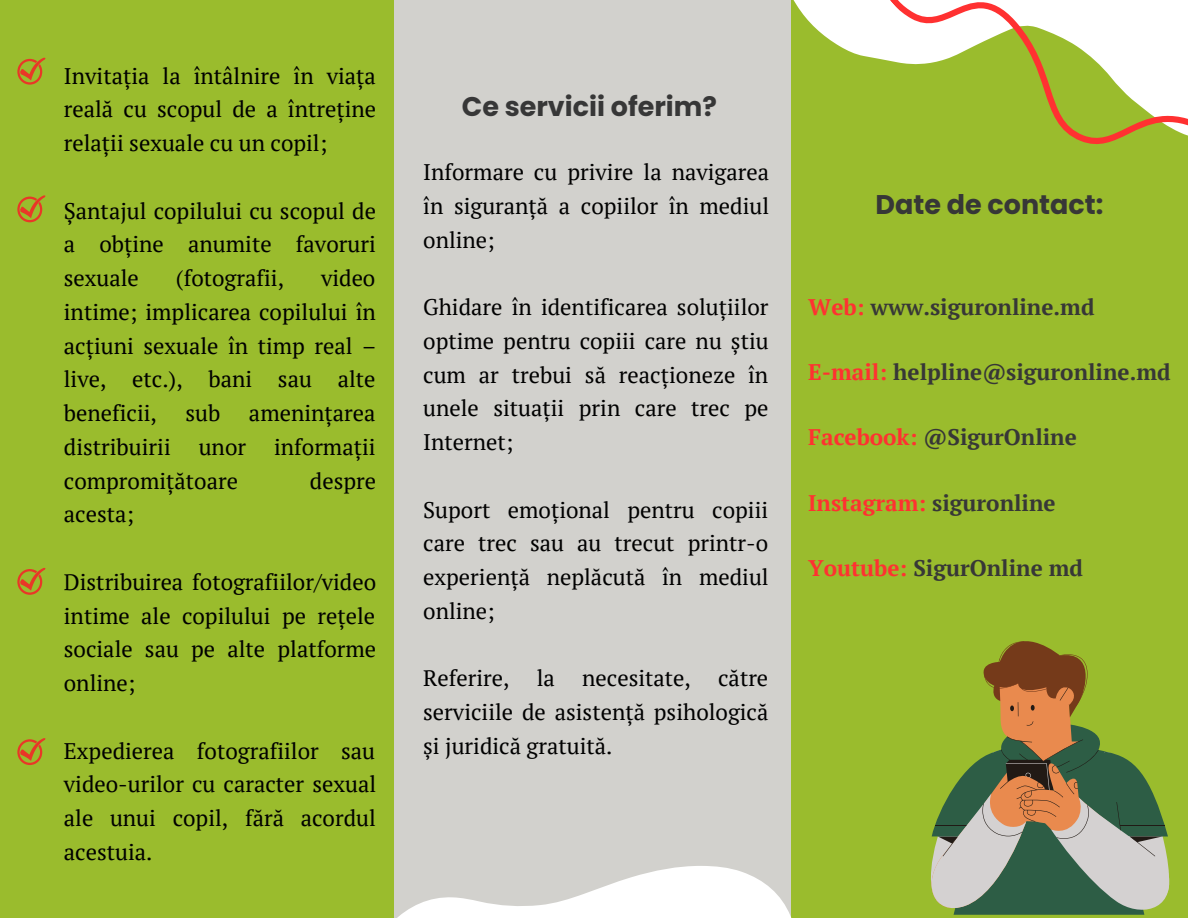
<style>
.page{position:relative;width:1188px;height:918px;background:#9abc2d}
.page>*{position:absolute;margin:0;border:0;box-sizing:border-box;transform-origin:0 0}
.t1{font:700 27px "Poppins";color:#373737}
.t2{font:22.5px/33.8px "PT Serif";color:#000;text-align:justify}
.t3{font:700 22.5px "PT Serif";color:#373737}
.s1{color:#ff3131}
</style>
<div class="page">
<div style="left:394px;top:0;width:396px;height:918px;background:#d2d1cd"></div>
<svg style="left:17px;top:58px;width:28px;height:27px"></svg>
<svg style="left:17px;top:195px;width:28px;height:27px"></svg>
<svg style="left:17px;top:568px;width:28px;height:27px"></svg>
<svg style="left:17px;top:738px;width:28px;height:27px"></svg>
<svg style="left:397px;top:730px;width:395px;height:188px"></svg>
<svg style="left:790px;top:0;width:52px;height:293px"></svg>
<svg style="left:930px;top:641px;width:240px;height:274px"></svg>
<svg style="left:842px;top:0;width:346px;height:144px"></svg>
<p class="t2" style="left:64px;top:58px;width:314px">Invitația la întâlnire în viața reală cu scopul de a întreține relații sexuale cu un copil;</p>
<p class="t2" style="left:64px;top:193px;width:314px">Șantajul copilului cu scopul de a obține anumite favoruri sexuale</p>
<p class="t2" style="left:64px;top:261px;width:314px;text-indent:257px">video intime; implicarea copilului în acțiuni sexuale în timp real – live, etc.), bani sau alte beneficii,</p>
<p class="t2" style="left:176px;top:261px;width:110px">(fotografii,</p>
<p class="t2" style="left:186px;top:396px;width:36px">sub</p>
<p class="t2" style="left:64px;top:396px;width:313px;text-indent:185px">amenințarea distribuirii unor informații compromițătoare</p>
<p class="t2" style="left:310px;top:463px;width:68px">despre</p>
<p class="t2" style="left:64px;top:497px;width:72px">acesta;</p>
<p class="t2" style="left:64px;top:565px;width:314px">Distribuirea fotografiilor/video intime ale copilului pe rețele sociale sau pe alte platforme online;</p>
<p class="t2" style="left:64px;top:733px;width:314px">Expedierea fotografiilor sau video-urilor cu caracter sexual ale unui copil, fără acordul acestuia.</p>
<p class="t1" style="left:462px;top:88px;width:257px">Ce servicii oferim?</p>
<p class="t2" style="left:423px;top:155px;width:347px">Informare cu privire la navigarea în siguranță a copiilor în mediul online;</p>
<p class="t2" style="left:423px;top:290px;width:347px">Ghidare în identificarea soluțiilor optime pentru copiii care nu știu cum ar trebui să reacționeze în unele situații prin care trec pe Internet;</p>
<p class="t2" style="left:423px;top:492px;width:347px">Suport emoțional pentru copiii care trec sau au trecut printr-o experiență neplăcută în mediul online;</p>
<p class="t2" style="left:423px;top:661px;width:347px">Referire, la necesitate, către serviciile de asistență psihologică și juridică gratuită.</p>
<p class="t1" style="left:876px;top:186px;width:229px">Date de contact:</p>
<p class="t3" style="left:808px;top:292px;width:288px"><span class="s1">Web:</span> www.siguronline.md</p>
<p class="t3" style="left:808px;top:357px;width:364px"><span class="s1">E-mail:</span> helpline@siguronline.md</p>
<p class="t3" style="left:808px;top:422px;width:270px"><span class="s1">Facebook:</span> @SigurOnline</p>
<p class="t3" style="left:808px;top:487px;width:249px"><span class="s1">Instagram:</span> siguronline</p>
<p class="t3" style="left:808px;top:553px;width:276px"><span class="s1">Youtube:</span> SigurOnline md</p>
</div>
